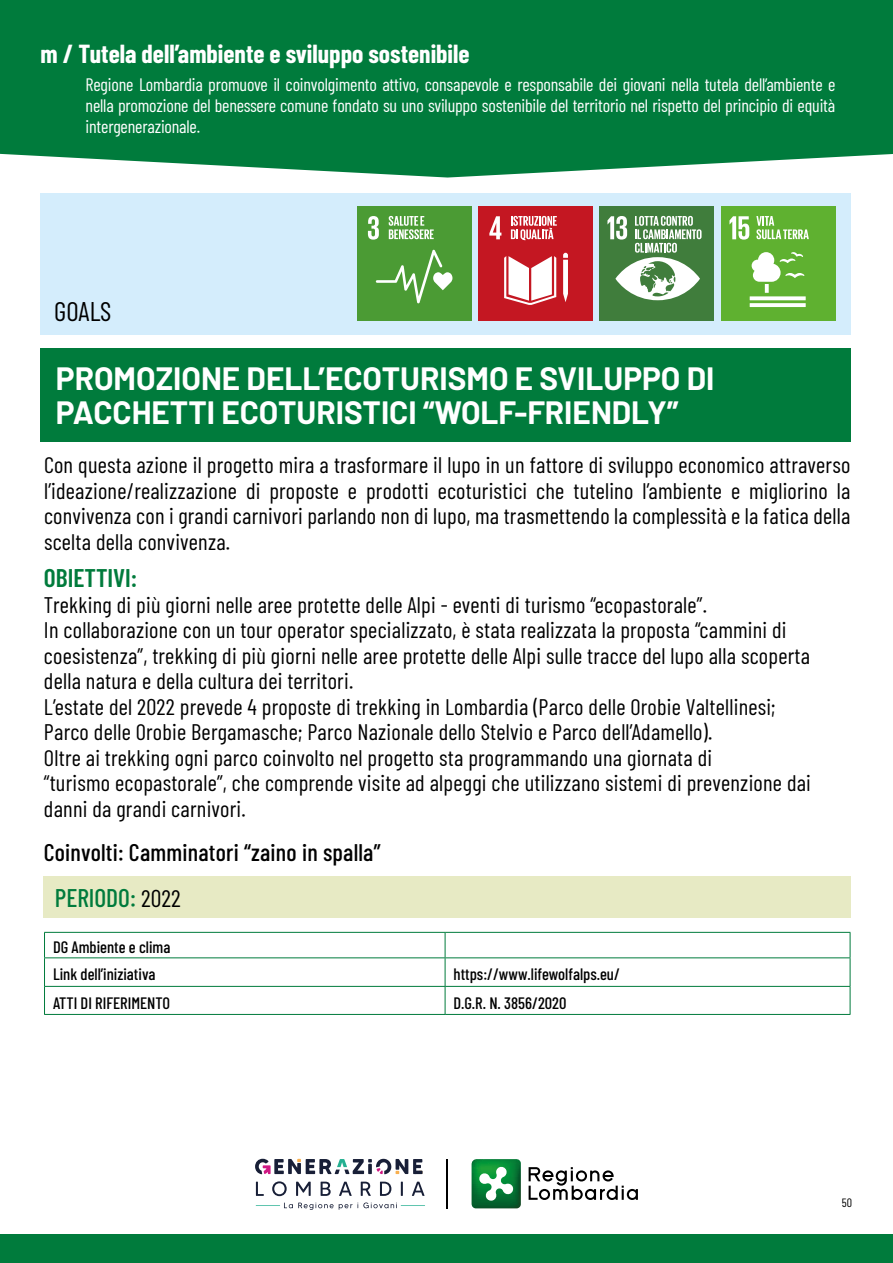
<style>
.page{position:relative;width:893px;height:1263px;background:#fff}
.page>*{position:absolute;margin:0;border:0;box-sizing:border-box;transform-origin:0 0}
.t1{font:700 31.5px/34.5px "Barlow";color:#fff}
.t2{font:27px "Barlow Condensed";color:#000}
.t3{font:700 25.5px "Barlow Condensed";color:#fff}
.t4{font:500 25.5px "Barlow Condensed";color:#007b3c}
.t5{font:600 25.5px "Barlow Condensed";color:#007b3c}
.t6{font:500 24px "Barlow Condensed";letter-spacing:.01em;color:#000}
.t7{font:22.5px/25.5px "Barlow Condensed";letter-spacing:.01em;color:#000;text-align:justify}
.t8{font:19.5px/22.5px "Barlow Condensed";letter-spacing:-.01em;color:#fff}
.t9{font:18px/21px "Barlow Condensed";letter-spacing:-.01em;color:#fff;text-align:justify}
.t10{font:500 16.5px/27px "Barlow Condensed";color:#000}
.t11{font:12px "Barlow Condensed";color:#000}
.s1{font-weight:400;font-size:24px;color:#000}
</style>
<div class="page">
<div style="left:40px;top:193px;width:810px;height:142px;background:#d4edfc"></div>
<div style="left:40px;top:348px;width:810px;height:93px;background:#007b3c"></div>
<div style="left:721px;top:207px;width:114px;height:114px;background:#5fb130"></div>
<svg style="left:729px;top:216px;width:20px;height:24px"></svg>
<svg style="left:750px;top:296px;width:56px;height:4px"></svg>
<svg style="left:750px;top:303px;width:56px;height:4px"></svg>
<svg style="left:752px;top:252px;width:52px;height:41px"></svg>
<svg style="left:756px;top:216px;width:53px;height:23px"></svg>
<svg style="left:472px;top:1159px;width:49px;height:49px"></svg>
<svg style="left:529px;top:1167px;width:109px;height:33px"></svg>
<hr style="left:446px;top:1159px;width:1px;height:49px;background:#000">
<svg style="left:255px;top:1158px;width:168px;height:16px"></svg>
<svg style="left:256px;top:1182px;width:8px;height:14px"></svg>
<svg style="left:272px;top:1181px;width:15px;height:15px"></svg>
<svg style="left:296px;top:1182px;width:15px;height:14px"></svg>
<svg style="left:321px;top:1182px;width:10px;height:14px"></svg>
<svg style="left:339px;top:1182px;width:13px;height:14px"></svg>
<svg style="left:361px;top:1182px;width:10px;height:14px"></svg>
<svg style="left:380px;top:1182px;width:11px;height:14px"></svg>
<svg style="left:401px;top:1182px;width:2px;height:14px"></svg>
<svg style="left:412px;top:1182px;width:13px;height:14px"></svg>
<svg style="left:256px;top:1202px;width:169px;height:8px"></svg>
<div style="left:0;top:1234px;width:893px;height:29px;background:#007b3c"></div>
<div style="left:600px;top:207px;width:114px;height:114px;background:#407d3c"></div>
<svg style="left:607px;top:216px;width:94px;height:84px"></svg>
<div style="left:43px;top:876px;width:808px;height:41px;background:#e7eac4"></div>
<svg style="left:45px;top:933px;width:805px;height:81px"></svg>
<hr style="left:44px;top:932px;width:401px;height:1px;background:#007b3c">
<hr style="left:445px;top:932px;width:405px;height:1px;background:#007b3c">
<hr style="left:44px;top:957px;width:401px;height:1px;background:#007b3c">
<hr style="left:445px;top:957px;width:405px;height:1px;background:#007b3c">
<hr style="left:44px;top:986px;width:401px;height:1px;background:#007b3c">
<svg style="left:44px;top:933px;width:1px;height:81px"></svg>
<hr style="left:445px;top:986px;width:405px;height:1px;background:#007b3c">
<svg style="left:445px;top:933px;width:1px;height:81px"></svg>
<svg style="left:850px;top:933px;width:1px;height:81px"></svg>
<hr style="left:44px;top:1014px;width:401px;height:1px;background:#007b3c">
<hr style="left:445px;top:1014px;width:405px;height:1px;background:#007b3c">
<div style="left:478px;top:207px;width:115px;height:114px;background:#c41722"></div>
<svg style="left:489px;top:216px;width:12px;height:23px"></svg>
<svg style="left:563px;top:253px;width:5px;height:49px"></svg>
<svg style="left:504px;top:256px;width:52px;height:49px"></svg>
<svg style="left:511px;top:216px;width:46px;height:24px"></svg>
<div style="left:357px;top:207px;width:114px;height:114px;background:#4b9b34"></div>
<svg style="left:368px;top:216px;width:11px;height:24px"></svg>
<svg style="left:376px;top:250px;width:76px;height:53px"></svg>
<svg style="left:389px;top:216px;width:45px;height:23px"></svg>
<svg style="left:0;top:0;width:893px;height:178px;background:#118449"></svg>
<p class="t3" style="left:40px;top:36px;width:431px">m / Tutela dell’ambiente e sviluppo sostenibile</p>
<p class="t9" style="left:86px;top:73px;width:751px">Regione Lombardia promuove il coinvolgimento attivo, consapevole e responsabile dei giovani nella tutela dell’ambiente e nella promozione del benessere comune fondato su uno sviluppo sostenibile del territorio nel rispetto del principio di equità intergenerazionale.</p>
<p class="t8" style="left:86px;top:73px;width:698px">Regione Lombardia promuove il coinvolgimento attivo, consapevole e responsabile dei giovani nella tutela dell’ambiente e nella promozione del benessere comune fondato su uno sviluppo sostenibile del territorio nel</p>
<p class="t2" style="left:54px;top:292px;width:59px">GOALS</p>
<h1 class="t1" style="left:56px;top:358px;width:660px">PROMOZIONE DELL’ECOTURISMO E SVILUPPO DI<br>PACCHETTI ECOTURISTICI “WOLF-FRIENDLY”</h1>
<p class="t7" style="left:44px;top:451px;width:808px">Con questa azione il progetto mira a trasformare il lupo in un fattore di sviluppo economico attraverso l’ideazione/realizzazione di proposte e prodotti ecoturistici che tutelino l’ambiente e migliorino la convivenza con i grandi carnivori parlando non di lupo, ma trasmettendo la complessità e la fatica della scelta della convivenza.</p>
<p class="t5" style="left:44px;top:560px;width:95px">OBIETTIVI:</p>
<p class="t7" style="left:44px;top:590px;width:768px;text-align:left">Trekking di più giorni nelle aree protette delle Alpi - eventi di turismo “ecopastorale”.<br>In collaborazione con un tour operator specializzato, è stata realizzata la proposta “cammini di coesistenza”, trekking di più giorni nelle aree protette delle Alpi sulle tracce del lupo alla scoperta della natura e della cultura dei territori.<br>L’estate del 2022 prevede 4 proposte di trekking in Lombardia (Parco delle Orobie Valtellinesi; Parco delle Orobie Bergamasche; Parco Nazionale dello Stelvio e Parco dell’Adamello).<br>Oltre ai trekking ogni parco coinvolto nel progetto sta programmando una giornata di<br>“turismo ecopastorale”, che comprende visite ad alpeggi che utilizzano sistemi di prevenzione dai danni da grandi carnivori.</p>
<p class="t6" style="left:44px;top:835px;width:338px">Coinvolti: Camminatori “zaino in spalla”</p>
<p class="t4" style="left:55px;top:880px;width:127px">PERIODO: <span class="s1">2022</span></p>
<p class="t10" style="left:53px;top:933px;width:119px">DG Ambiente e clima<br>Link dell’iniziativa</p>
<p class="t10" style="left:454px;top:960px;width:168px">https://www.lifewolfalps.eu/</p>
<p class="t10" style="left:53px;top:988px;width:118px">ATTI DI RIFERIMENTO</p>
<p class="t10" style="left:454px;top:988px;width:114px">D.G.R. N. 3856/2020</p>
<p class="t11" style="left:842px;top:1194px;width:12px">50</p>
</div>
